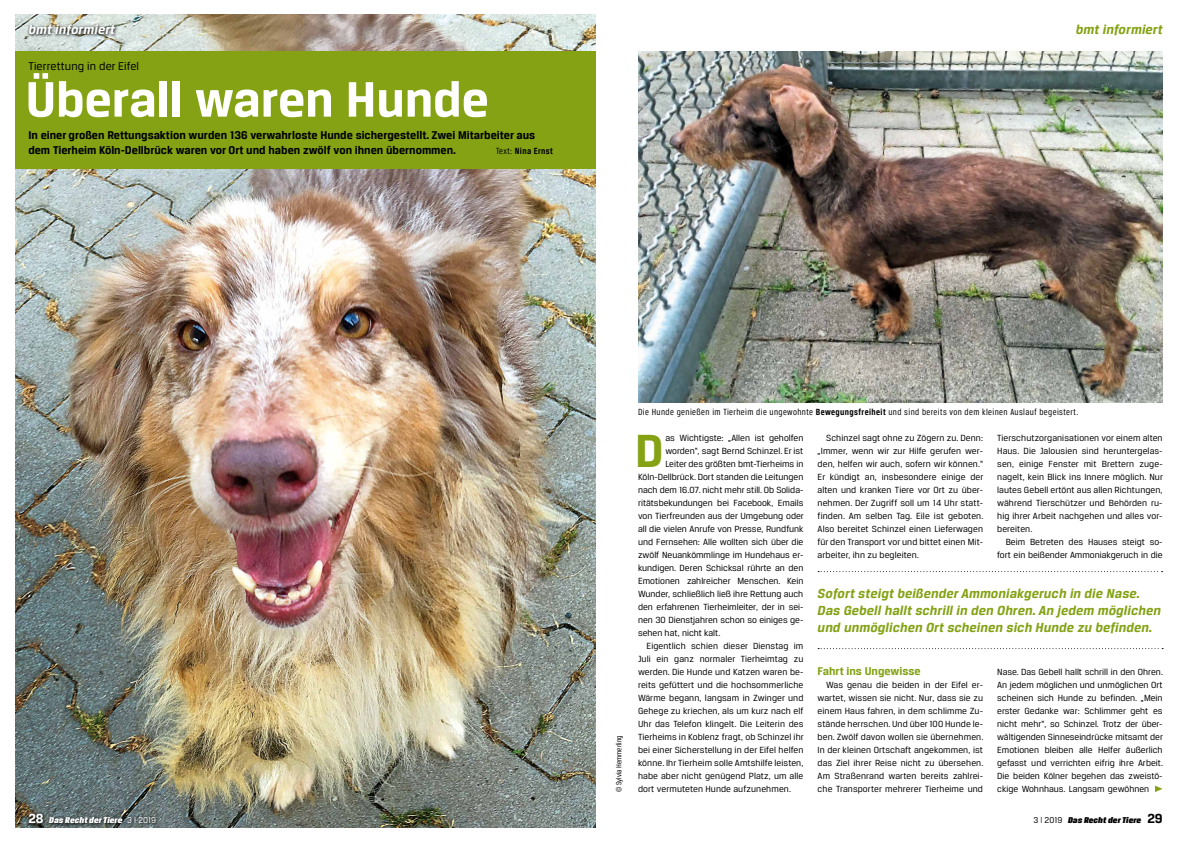
<style>
.page{position:relative;width:1191px;height:842px;background:#fff}
.page>*{position:absolute;margin:0;border:0;box-sizing:border-box;transform-origin:0 0}
.t1{font:700 53px "Breuer Text";color:#fff}
.t2{font:700 49.5px "Breuer Text";color:#84a214}
.t3{font:italic 700 14px/17px "Breuer Text";letter-spacing:.01em;color:#84a214}
.t4{font:italic 700 14px "Breuer Text";letter-spacing:.01em;color:#fff}
.t5{font:700 12px/15px "Breuer Text";color:#000}
.t6{font:12px "Breuer Text";letter-spacing:.01em;color:#000}
.t7{font:700 12px "Breuer Text";color:#84a214}
.t8{font:9.5px/13px "Breuer Text";color:#000;text-align:justify}
.t9{font:9.5px "Breuer Condensed";letter-spacing:.04em;color:#000;scale:1.05 1}
.t10{font:700 9.5px "Breuer Condensed";letter-spacing:.04em;color:#000;scale:1.05 1}
.t11{font:italic 9px "Breuer Headline";letter-spacing:.01em;color:#fff}
.t12{font:italic 9px "Breuer Headline";letter-spacing:.01em;color:#000}
.t13{font:8px "Breuer Condensed";color:#000;scale:1.05 1}
.s1{font-weight:400}
.s2{font-family:"Breuer Text";font-weight:700;font-style:normal;font-size:14px}
.s3{font-family:"Breuer Text";font-style:normal}
.s4{font-family:"Breuer Text";font-style:normal;font-size:7.3px}
.s5{font-weight:700}
</style>
<div class="page">
<img style="left:15px;top:15px;width:580px;height:813px">
<div style="left:15px;top:51px;width:580px;height:117px;background:#84a214"></div>
<svg style="left:27px;top:22px;width:92px;height:17px;background:#99a09a"></svg>
<svg style="left:27px;top:811px;width:133px;height:16px;background:#4e5857"></svg>
<img style="left:638px;top:51px;width:524px;height:351px">
<svg style="left:1155px;top:785px;width:7px;height:7px"></svg>
<svg style="left:818px;top:571px;width:344px;height:1px"></svg>
<svg style="left:818px;top:648px;width:345px;height:1px"></svg>
<h3 class="t4" style="left:28px;top:21px;width:88px">bmt informiert</h3>
<p class="t6" style="left:29px;top:59px;width:112px">Tierrettung in der Eifel</p>
<h1 class="t1" style="left:26px;top:69px;width:465px">Überall waren Hunde</h1>
<p class="t5" style="left:28px;top:128px;width:508px">In einer großen Rettungsaktion wurden 136 verwahrloste Hunde sichergestellt. Zwei Mitarbeiter aus dem Tierheim Köln-Dellbrück waren vor Ort und haben zwölf von ihnen übernommen.</p>
<p class="t10" style="left:496px;top:146px;width:56px"><span class="s1">Text:</span> Nina Ernst</p>
<h3 class="t3" style="left:1076px;top:21px;width:88px">bmt informiert</h3>
<p class="t11" style="left:28px;top:815px;width:129px"><span class="s2">28</span> Das Recht der Tiere <span class="s3">3</span> <span class="s4">|</span> <span class="s3">2019</span></p>
<p class="t13" style="left:614px;top:792px;width:56px;rotate:-90deg">© Sylvia Hemmerling</p>
<p class="t9" style="left:638px;top:407px;width:421px">Die Hunde genießen im Tierheim die ungewohnte <span class="s5">Bewegungsfreiheit</span> und sind bereits von dem kleinen Auslauf begeistert.</p>
<h2 class="t2" style="left:635px;top:423px;width:30px">D</h2>
<p class="t8" style="left:665px;top:431px;width:140px">as Wichtigste: „Allen ist geholfen</p>
<p class="t8" style="left:665px;top:444px;width:140px">worden“, sagt Bernd Schinzel. Er ist</p>
<p class="t8" style="left:665px;top:457px;width:140px">Leiter des größten bmt-Tierheims in</p>
<p class="t8" style="left:638px;top:470px;width:167px">Köln-Dellbrück. Dort standen die Leitungen</p>
<p class="t8" style="left:638px;top:483px;width:167px">nach dem 16.07. nicht mehr still. Ob Solida-</p>
<p class="t8" style="left:638px;top:496px;width:167px">ritätsbekundungen bei Facebook, Emails</p>
<p class="t8" style="left:638px;top:509px;width:167px">von Tierfreunden aus der Umgebung oder</p>
<p class="t8" style="left:638px;top:522px;width:167px">all die vielen Anrufe von Presse, Rundfunk</p>
<p class="t8" style="left:638px;top:535px;width:167px">und Fernsehen: Alle wollten sich über die</p>
<p class="t8" style="left:638px;top:548px;width:167px">zwölf Neuankömmlinge im Hundehaus er-</p>
<p class="t8" style="left:638px;top:561px;width:167px">kundigen. Deren Schicksal rührte an den</p>
<p class="t8" style="left:638px;top:574px;width:167px">Emotionen zahlreicher Menschen. Kein</p>
<p class="t8" style="left:638px;top:587px;width:167px">Wunder, schließlich ließ ihre Rettung auch</p>
<p class="t8" style="left:638px;top:600px;width:167px">den erfahrenen Tierheimleiter, der in sei-</p>
<p class="t8" style="left:638px;top:613px;width:167px">nen 30 Dienstjahren schon so einiges ge-</p>
<p class="t8" style="left:638px;top:626px;width:84px">sehen hat, nicht kalt.</p>
<p class="t8" style="left:646px;top:639px;width:158px">Eigentlich schien dieser Dienstag im</p>
<p class="t8" style="left:638px;top:652px;width:167px">Juli ein ganz normaler Tierheimtag zu</p>
<p class="t8" style="left:638px;top:665px;width:167px">werden. Die Hunde und Katzen waren be-</p>
<p class="t8" style="left:638px;top:678px;width:167px">reits gefüttert und die hochsommerliche</p>
<p class="t8" style="left:638px;top:691px;width:167px">Wärme begann, langsam in Zwinger und</p>
<p class="t8" style="left:638px;top:704px;width:167px">Gehege zu kriechen, als um kurz nach elf</p>
<p class="t8" style="left:638px;top:717px;width:167px">Uhr das Telefon klingelt. Die Leiterin des</p>
<p class="t8" style="left:638px;top:730px;width:167px">Tierheims in Koblenz fragt, ob Schinzel ihr</p>
<p class="t8" style="left:638px;top:743px;width:167px">bei einer Sicherstellung in der Eifel helfen</p>
<p class="t8" style="left:638px;top:756px;width:167px">könne. Ihr Tierheim solle Amtshilfe leisten,</p>
<p class="t8" style="left:638px;top:769px;width:167px">habe aber nicht genügend Platz, um alle</p>
<p class="t8" style="left:638px;top:782px;width:154px">dort vermuteten Hunde aufzunehmen.</p>
<p class="t8" style="left:817px;top:431px;width:167px;text-indent:9px">Schinzel sagt ohne zu Zögern zu. Denn: „Immer, wenn wir zur Hilfe gerufen wer&shy;den, helfen wir auch, sofern wir können.“ Er kündigt an, insbesondere einige der alten und kranken Tiere vor Ort zu über&shy;nehmen. Der Zugriff soll um 14 Uhr statt&shy;finden. Am selben Tag. Eile ist geboten.<br>Also bereitet Schinzel einen Lieferwagen für den Transport vor und bittet einen Mit&shy;arbeiter, ihn zu begleiten.</p>
<p class="t8" style="left:997px;top:431px;width:167px">Tierschutzorganisationen vor einem alten Haus. Die Jalousien sind heruntergelas&shy;sen, einige Fenster mit Brettern zuge&shy;nagelt, kein Blick ins Innere möglich. Nur lautes Gebell ertönt aus allen Richtungen, während Tierschützer und Behörden ru&shy;hig ihrer Arbeit nachgehen und alles vor&shy;bereiten.</p>
<p class="t8" style="left:997px;top:535px;width:167px;text-align:right">Beim Betreten des Hauses steigt so&shy;fort ein beißender Ammoniakgeruch in die</p>
<h3 class="t3" style="left:817px;top:584px;width:345px">Sofort steigt beißender Ammoniakgeruch in die Nase.<br>Das Gebell hallt schrill in den Ohren. An jedem möglichen und unmöglichen Ort scheinen sich Hunde zu befinden.</h3>
<p class="t7" style="left:817px;top:664px;width:105px">Fahrt ins Ungewisse</p>
<p class="t8" style="left:817px;top:678px;width:167px;text-indent:9px">Was genau die beiden in der Eifel er&shy;wartet, wissen sie nicht. Nur, dass sie zu einem Haus fahren, in dem schlimme Zu&shy;stände herrschen. Und über 100 Hunde le&shy;ben. Zwölf davon wollen sie übernehmen.<br>In der kleinen Ortschaft angekommen, ist das Ziel ihrer Reise nicht zu übersehen.<br>Am Straßenrand warten bereits zahlrei&shy;che Transporter mehrerer Tierheime und</p>
<p class="t8" style="left:997px;top:665px;width:167px">Nase. Das Gebell hallt schrill in den Ohren.<br>An jedem möglichen und unmöglichen Ort scheinen sich Hunde zu befinden. „Mein erster Gedanke war: Schlimmer geht es nicht mehr“, so Schinzel. Trotz der über&shy;wältigenden Sinneseindrücke mitsamt der Emotionen bleiben alle Helfer äußerlich gefasst und verrichten eifrig ihre Arbeit.<br>Die beiden Kölner begehen das zweistö&shy;ckige Wohnhaus. Langsam gewöhnen</p>
<p class="t12" style="left:1033px;top:815px;width:131px"><span class="s3">3</span> <span class="s4">|</span> <span class="s3">2019</span> Das Recht der Tiere <span class="s2">29</span></p>
</div>
